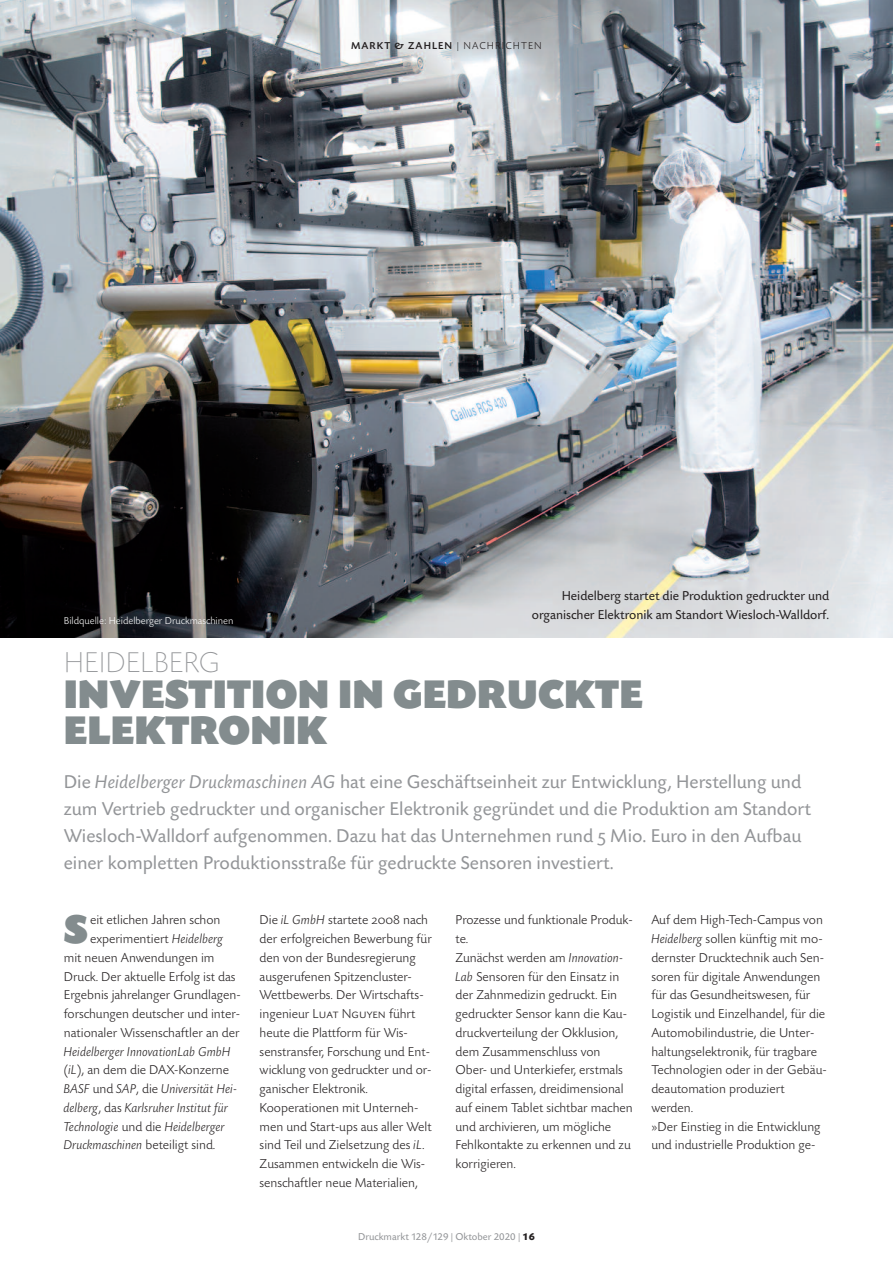
<style>
.page{position:relative;width:893px;height:1263px;background:#fff}
.page>*{position:absolute;margin:0;border:0;box-sizing:border-box;transform-origin:0 0}
.t1{font:42px/36px "Today SB Ultra";color:#838c8e}
.t2{font:300 expanded 30px "Today SB";color:#939598}
.t3{font:19.5px/27px "Today SB";color:#939598}
.t4{font:300 13.5px/18.8px "Today SB";color:#231f20}
.t5{font:italic 300 13.5px/18.8px "Today SB";color:#231f20}
.t6{font:13.5px/18.8px "Today SB";color:#231f20;text-align:right}
.t7{font:300 10.5px "Today SB";color:#fff}
.t8{font:10.5px "Today SB";color:#939598}
.t9{font:500 10.5px "Today SB";letter-spacing:.1em;color:#231f20}
.s1{font-weight:300}
.s2{font-style:italic}
.s3{font-family:"Today SB Caps"}
.s4{font-style:normal}
.s5{font-family:"Today SB Caps Lig";font-weight:400}
.s6{font-weight:700;color:#231f20}
</style>
<div class="page">
<img style="left:0;top:0;width:893px;height:638px">
<p class="t9" style="left:351px;top:40px;width:192px">MARKT &amp; ZAHLEN <span class="s1">| NACHRICHTEN</span></p>
<p class="t7" style="left:64px;top:614px;width:171px">Bildquelle: Heidelberger Druckmaschinen</p>
<p class="t6" style="left:532px;top:586px;width:299px">Heidelberg startet die Produktion gedruckter und organischer Elektronik am Standort Wiesloch-Walldorf.</p>
<h2 class="t2" style="left:64px;top:644px;width:158px">HEIDELBERG</h2>
<h1 class="t1" style="left:64px;top:676px;width:581px">INVESTITION IN GEDRUCKTE<br>ELEKTRONIK</h1>
<p class="t3" style="left:64px;top:767px;width:749px">Die <span class="s2">Heidelberger Druckmaschinen AG</span> hat eine Geschäftseinheit zur Entwicklung, Herstellung und zum Vertrieb gedruckter und organischer Elektronik gegründet und die Produktion am Standort Wiesloch-Walldorf aufgenommen. Dazu hat das Unternehmen rund <span class="s3">5</span> Mio. Euro in den Aufbau einer kompletten Produktionsstraße für gedruckte Sensoren investiert.</p>
<h1 class="t1" style="left:64px;top:911px;width:26px">S</h1>
<p class="t4" style="left:90px;top:910px;width:132px">eit etlichen Jahren schon</p>
<p class="t4" style="left:90px;top:929px;width:135px">experimentiert <span class="s2">Heidelberg</span></p>
<p class="t4" style="left:64px;top:948px;width:152px">mit neuen Anwendungen im</p>
<p class="t4" style="left:64px;top:967px;width:173px">Druck. Der aktuelle Erfolg ist das</p>
<p class="t4" style="left:64px;top:985px;width:178px">Ergebnis jahrelanger Grundlagen-</p>
<p class="t4" style="left:64px;top:1004px;width:178px">forschungen deutscher und inter-</p>
<p class="t4" style="left:64px;top:1023px;width:177px">nationaler Wissenschaftler an der</p>
<p class="t5" style="left:64px;top:1042px;width:175px">Heidelberger InnovationLab GmbH <span class="s4">(</span>iL<span class="s4">), an dem die DAX-Konzerne </span>BASF <span class="s4">und</span> SAP<span class="s4">, die</span> Universität Hei&shy;delberg<span class="s4">, das</span> Karlsruher Institut für Technologie <span class="s4">und die</span> Heidelberger Druckmaschinen <span class="s4">beteiligt sind.</span></p>
<p class="t4" style="left:260px;top:910px;width:174px">Die <span class="s2">iL GmbH</span> startete <span class="s5">2008</span> nach der erfolgreichen Bewerbung für den von der Bundesregierung ausgerufenen Spitzencluster-<br>Wettbewerbs. Der Wirtschafts&shy;ingenieur <span class="s5">Luat Nguyen</span> führt heute die Plattform für Wis&shy;senstransfer, Forschung und Ent&shy;wicklung von gedruckter und or&shy;ganischer Elektronik.<br>Kooperationen mit Unterneh&shy;men und Start-ups aus aller Welt sind Teil und Zielsetzung des <span class="s2">iL</span>.<br>Zusammen entwickeln die Wis&shy;senschaftler neue Materialien,</p>
<p class="t4" style="left:455px;top:910px;width:179px">Prozesse und funktionale Produk&shy;te.<br>Zunächst werden am <span class="s2">Innovation-<br>Lab</span> Sensoren für den Einsatz in der Zahnmedizin gedruckt. Ein gedruckter Sensor kann die Kau&shy;druckverteilung der Okklusion, dem Zusammenschluss von<br>Ober- und Unterkiefer, erstmals digital erfassen, dreidimensional auf einem Tablet sichtbar machen und archivieren, um mögliche<br>Fehlkontakte zu erkennen und zu korrigieren.</p>
<p class="t4" style="left:651px;top:910px;width:177px">Auf dem High-Tech-Campus von<br><span class="s2">Heidelberg</span> sollen künftig mit mo&shy;dernster Drucktechnik auch Sen&shy;soren für digitale Anwendungen für das Gesundheitswesen, für<br>Logistik und Einzelhandel, für die<br>Automobilindustrie, die Unter&shy;haltungselektronik, für tragbare<br>Technologien oder in der Gebäu&shy;deautomation produziert werden.<br>»Der Einstieg in die Entwicklung und industrielle Produktion ge-</p>
<p class="t8" style="left:358px;top:1230px;width:178px">Druckmarkt 128/129 | Oktober 2020 | <span class="s6">16</span></p>
</div>
